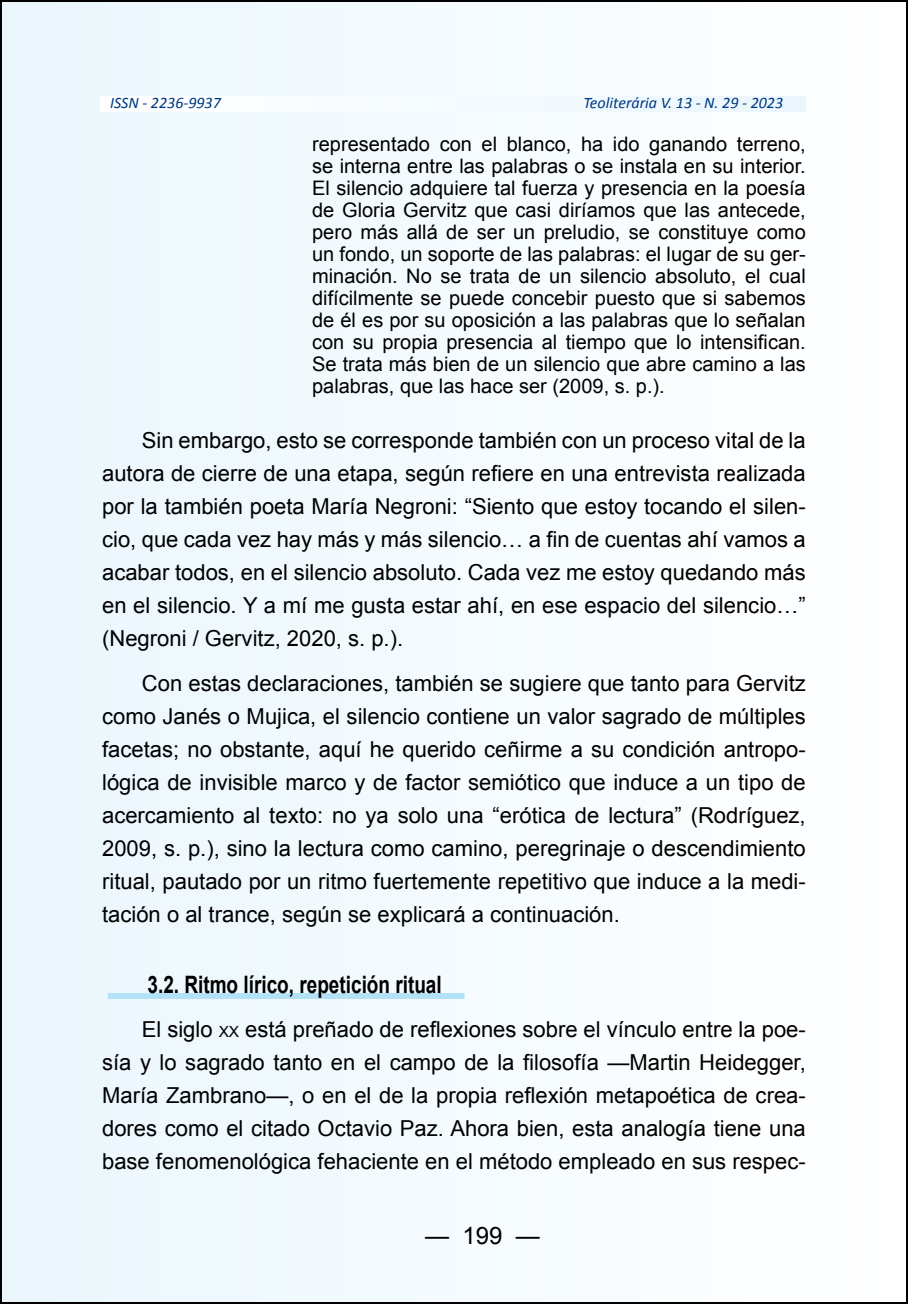
<style>
.page{position:relative;width:908px;height:1304px;background:#fff}
.page>*{position:absolute;margin:0;border:0;box-sizing:border-box;transform-origin:0 0}
.t1{font:700 24px "Arial";color:#000;scale:.79 1}
.t2{font:24px "Arial";color:#000}
.t3{font:22px/33px "Arial";color:#000;text-align:justify}
.t4{font:20px/22px "Arial";color:#000;text-align:justify}
.t5{font:italic 16px "Calibri";color:#003882}
.s1{font-size:15.4px}
</style>
<div class="page">
<div style="left:1px;top:1px;width:905px;height:1302px;background:#f4fbfe"></div>
<div style="left:108px;top:993px;width:356px;height:6px;background:#b3e2f6"></div>
<p class="t5" style="left:110px;top:92px;width:112px">ISSN - 2236-9937</p>
<p class="t5" style="left:583px;top:92px;width:201px">Teoliterária V. 13 - N. 29 - 2023</p>
<p class="t4" style="left:312px;top:133px;width:495px">representado con el blanco, ha ido ganando terreno, se interna entre las palabras o se instala en su interior.<br>El silencio adquiere tal fuerza y presencia en la poesía de Gloria Gervitz que casi diríamos que las antecede, pero más allá de ser un preludio, se constituye como un fondo, un soporte de las palabras: el lugar de su ger&shy;minación. No se trata de un silencio absoluto, el cual difícilmente se puede concebir puesto que si sabemos de él es por su oposición a las palabras que lo señalan con su propia presencia al tiempo que lo intensifican.<br>Se trata más bien de un silencio que abre camino a las palabras, que las hace ser (2009, s. p.).</p>
<p class="t3" style="left:102px;top:424px;width:704px;text-indent:40px">Sin embargo, esto se corresponde también con un proceso vital de la autora de cierre de una etapa, según refiere en una entrevista realizada por la también poeta María Negroni: “Siento que estoy tocando el silen&shy;cio, que cada vez hay más y más silencio… a fin de cuentas ahí vamos a acabar todos, en el silencio absoluto. Cada vez me estoy quedando más en el silencio. Y a mí me gusta estar ahí, en ese espacio del silencio…” (Negroni / Gervitz, 2020, s. p.).</p>
<p class="t3" style="left:102px;top:667px;width:705px;text-indent:40px">Con estas declaraciones, también se sugiere que tanto para Gervitz como Janés o Mujica, el silencio contiene un valor sagrado de múltiples facetas; no obstante, aquí he querido ceñirme a su condición antropo&shy;lógica de invisible marco y de factor semiótico que induce a un tipo de acercamiento al texto: no ya solo una “erótica de lectura” (Rodríguez, 2009, s. p.), sino la lectura como camino, peregrinaje o descendimiento ritual, pautado por un ritmo fuertemente repetitivo que induce a la medi&shy;tación o al trance, según se explicará a continuación.</p>
<p class="t1" style="left:147px;top:969px;width:374px">3.2. Ritmo lírico, repetición ritual</p>
<p class="t3" style="left:102px;top:1013px;width:704px;text-indent:40px">El siglo <span class="s1">xx</span> está preñado de reflexiones sobre el vínculo entre la poe&shy;sía y lo sagrado tanto en el campo de la filosofía —Martin Heidegger, María Zambrano—, o en el de la propia reflexión metapoética de crea&shy;dores como el citado Octavio Paz. Ahora bien, esta analogía tiene una base fenomenológica fehaciente en el método empleado en sus respec-</p>
<p class="t2" style="left:425px;top:1219px;width:116px">— 199 —</p>
</div>
